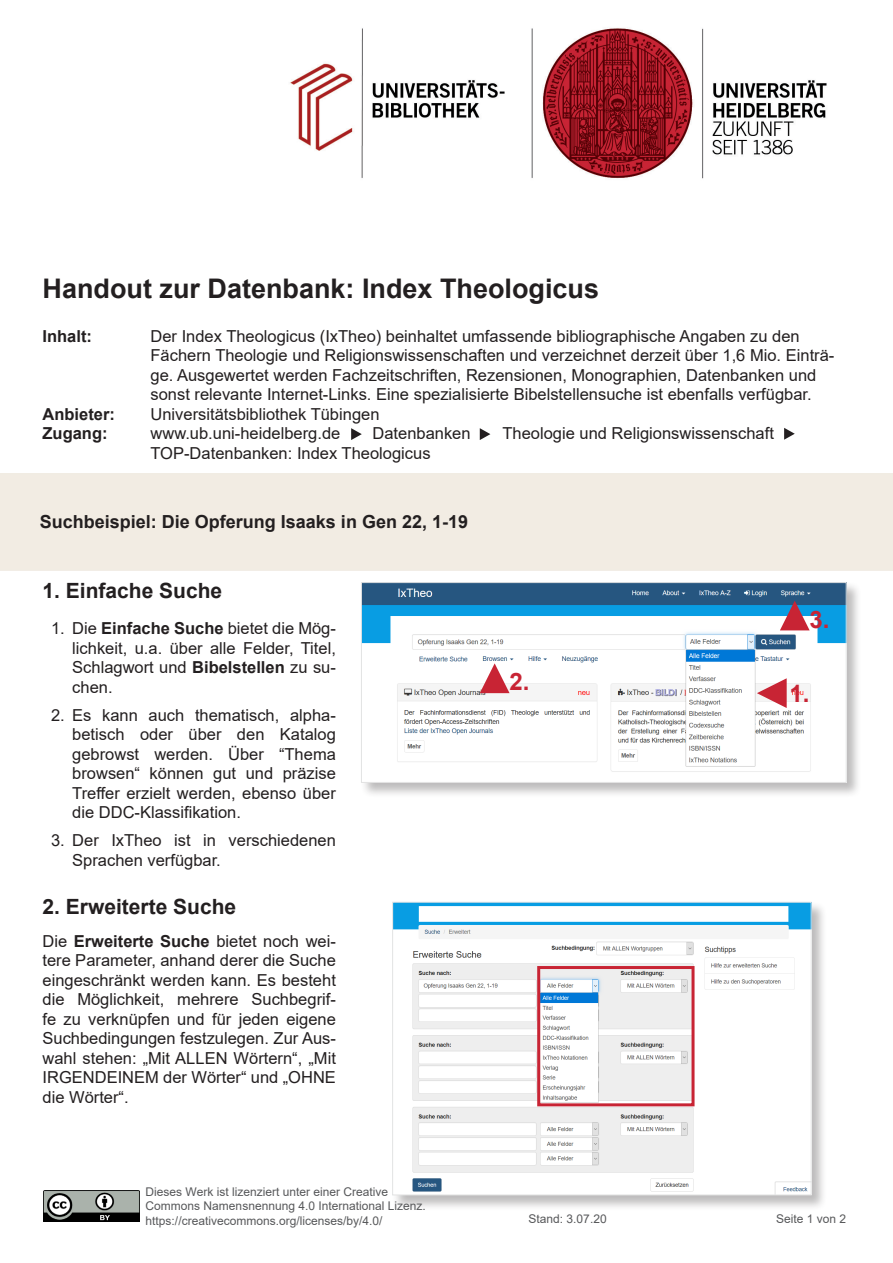
<style>
.page{position:relative;width:893px;height:1263px;background:#fff}
.page>*{position:absolute;margin:0;border:0;box-sizing:border-box;transform-origin:0 0}
.Handout_UB_Überschri{font:700 27px "Arial";color:#231f20}
.Handout_UB_Fußzeile{font:700 24px "Arial";color:#c82434}
.Handout_UB_Überschri-2{font:700 21px "Arial";color:#231f20}
.t1{font:700 18px "Arial";color:#231f20}
.Handout_UB_Fließtext{font:16.5px/19.5px "Arial";color:#231f20;text-align:justify}
.Handout_UB_Fließtext-2{font:700 16.5px "Arial";color:#231f20}
.Handout_UB_Fußzeile-2{font:12px/14.4px "Arial";color:#57585a}
.s1{font-weight:700}
</style>
<div class="page">
<img style="left:290px;top:28px;width:537px;height:151px">
<div style="left:0;top:473px;width:893px;height:98px;background:#f2ece3"></div>
<svg style="left:784px;top:428px;width:11px;height:12px"></svg>
<svg style="left:480px;top:428px;width:10px;height:12px"></svg>
<svg style="left:351px;top:428px;width:11px;height:12px"></svg>
<div style="left:360px;top:581px;width:502px;height:217px;background:#231f20;opacity:.3"></div>
<img style="left:363px;top:584px;width:482px;height:197px">
<div style="left:361px;top:582px;width:486px;height:201px;border:1px solid #e2e3e3"></div>
<svg style="left:757px;top:678px;width:30px;height:30px"></svg>
<svg style="left:780px;top:601px;width:30px;height:29px"></svg>
<svg style="left:480px;top:663px;width:30px;height:30px"></svg>
<div style="left:391px;top:901px;width:436px;height:310px;background:#231f20;opacity:.3"></div>
<img style="left:394px;top:904px;width:415px;height:289px">
<div style="left:392px;top:902px;width:419px;height:293px;border:1px solid #e2e3e3"></div>
<div style="left:537px;top:966px;width:157px;height:140px;border:3px solid #c82434"></div>
<img style="left:44px;top:1190px;width:96px;height:31px">
<p class="Handout_UB_Überschri" style="left:43px;top:269px;width:558px">Handout zur Datenbank: Index Theologicus</p>
<p class="Handout_UB_Fließtext-2" style="left:43px;top:324px;width:51px">Inhalt:</p>
<p class="Handout_UB_Fließtext" style="left:151px;top:326px;width:685px;text-align:left">Der Index Theologicus (IxTheo) beinhaltet umfassende bibliographische Angaben zu den Fächern Theologie und Religionswissenschaften und verzeichnet derzeit über 1,6 Mio. Einträ&shy;ge. Ausgewertet werden Fachzeitschriften, Rezensionen, Monographien, Datenbanken und sonst relevante Internet-Links. Eine spezialisierte Bibelstellensuche ist ebenfalls verfügbar.</p>
<p class="Handout_UB_Fließtext-2" style="left:43px;top:402px;width:74px">Anbieter:</p>
<p class="Handout_UB_Fließtext" style="left:151px;top:404px;width:230px">Universitätsbibliothek Tübingen</p>
<p class="Handout_UB_Fließtext-2" style="left:43px;top:422px;width:67px">Zugang:</p>
<p class="Handout_UB_Fließtext" style="left:151px;top:423px;width:191px">www.ub.uni-heidelberg.de</p>
<p class="Handout_UB_Fließtext" style="left:372px;top:423px;width:100px">Datenbanken</p>
<p class="Handout_UB_Fließtext" style="left:502px;top:423px;width:273px">Theologie und Religionswissenschaft</p>
<p class="Handout_UB_Fließtext" style="left:151px;top:443px;width:282px">TOP-Datenbanken: Index Theologicus</p>
<p class="t1" style="left:40px;top:509px;width:430px">Suchbeispiel: Die Opferung Isaaks in Gen 22, 1-19</p>
<p class="Handout_UB_Überschri-2" style="left:43px;top:576px;width:181px">1. Einfache Suche</p>
<p class="Handout_UB_Fließtext" style="left:72px;top:619px;width:265px;text-indent:-21px">1. Die <span class="s1">Einfache Suche</span> bietet die Mög&shy;lichkeit, u.a. über alle Felder, Titel, Schlagwort und <span class="s1">Bibelstellen</span> zu su&shy;chen.</p>
<p class="Handout_UB_Fließtext" style="left:72px;top:705px;width:265px;text-indent:-21px">2. Es kann auch thematisch, alpha&shy;betisch oder über den Katalog gebrowst werden. Über “Thema browsen“ können gut und präzise Treffer erzielt werden, ebenso über die DDC-Klassifikation.</p>
<p class="Handout_UB_Fließtext" style="left:72px;top:831px;width:265px;text-indent:-21px">3. Der IxTheo ist in verschiedenen<br>Sprachen verfügbar.</p>
<p class="Handout_UB_Überschri-2" style="left:43px;top:892px;width:195px">2. Erweiterte Suche</p>
<p class="Handout_UB_Fließtext" style="left:43px;top:931px;width:295px">Die <span class="s1">Erweiterte Suche</span> bietet noch wei&shy;tere Parameter, anhand derer die Suche eingeschränkt werden kann. Es besteht die Möglichkeit, mehrere Suchbegrif&shy;fe zu verknüpfen und für jeden eigene Suchbedingungen festzulegen. Zur Aus&shy;wahl stehen: „Mit ALLEN Wörtern“, „Mit IRGENDEINEM der Wörter“ und „OHNE die Wörter“.</p>
<p class="Handout_UB_Fußzeile-2" style="left:146px;top:1184px;width:282px">Dieses Werk ist lizenziert unter einer Creative<br>Commons Namensnennung 4.0 International Lizenz. https://creativecommons.org/licenses/by/4.0/</p>
<p class="Handout_UB_Fußzeile" style="left:510px;top:664px;width:22px">2.</p>
<p class="Handout_UB_Fußzeile" style="left:810px;top:602px;width:22px">3.</p>
<p class="Handout_UB_Fußzeile" style="left:789px;top:677px;width:22px">1.</p>
<p class="Handout_UB_Fußzeile-2" style="left:529px;top:1211px;width:80px">Stand: 3.07.20</p>
<p class="Handout_UB_Fußzeile-2" style="left:776px;top:1211px;width:72px">Seite 1 von 2</p>
</div>
